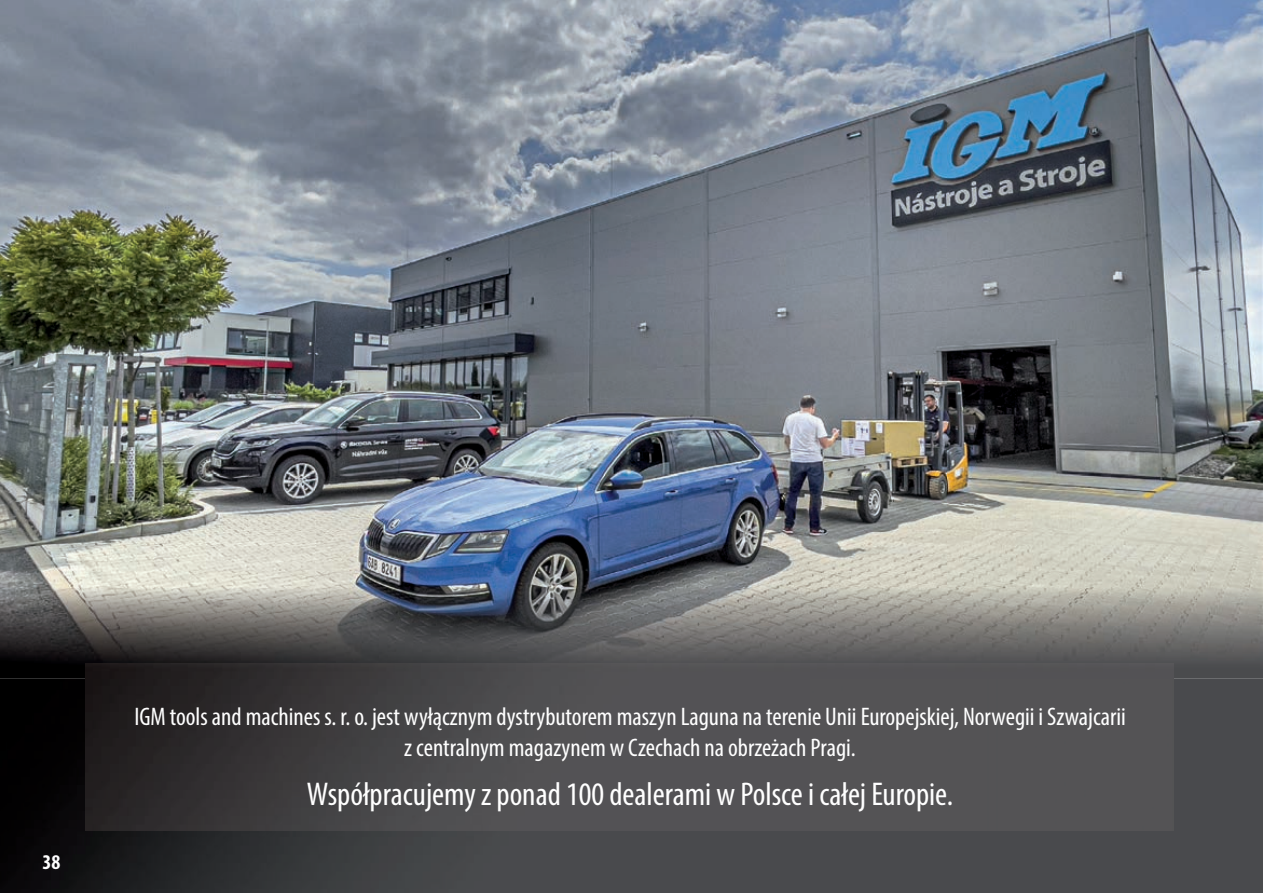
<style>
.page{position:relative;width:1263px;height:893px;background:#fff}
.page>*{position:absolute;margin:0;border:0;box-sizing:border-box;transform-origin:0 0}
.t1{font:condensed 33px "Myriad Pro";color:#fff}
.t2{font:condensed 25.5px/30.6px "Myriad Pro";color:#fff;text-align:center}
.t3{font:700 condensed 21px "Myriad Pro";color:#fff}
</style>
<div class="page">
<img style="left:0;top:678px;width:1263px;height:215px">
<img style="left:0;top:0;width:1263px;height:678px">
<img style="left:85px;top:663px;width:1089px;height:168px">
<p class="t3" style="left:43px;top:849px;width:19px">38</p>
<p class="t2" style="left:134px;top:701px;width:993px">IGM tools and machines s. r. o. jest wyłącznym dystrybutorem maszyn Laguna na terenie Unii Europejskiej, Norwegii i Szwajcarii z centralnym magazynem w Czechach na obrzeżach Pragi.</p>
<p class="t1" style="left:307px;top:774px;width:648px">Współpracujemy z ponad 100 dealerami w Polsce i całej Europie.</p>
</div>
